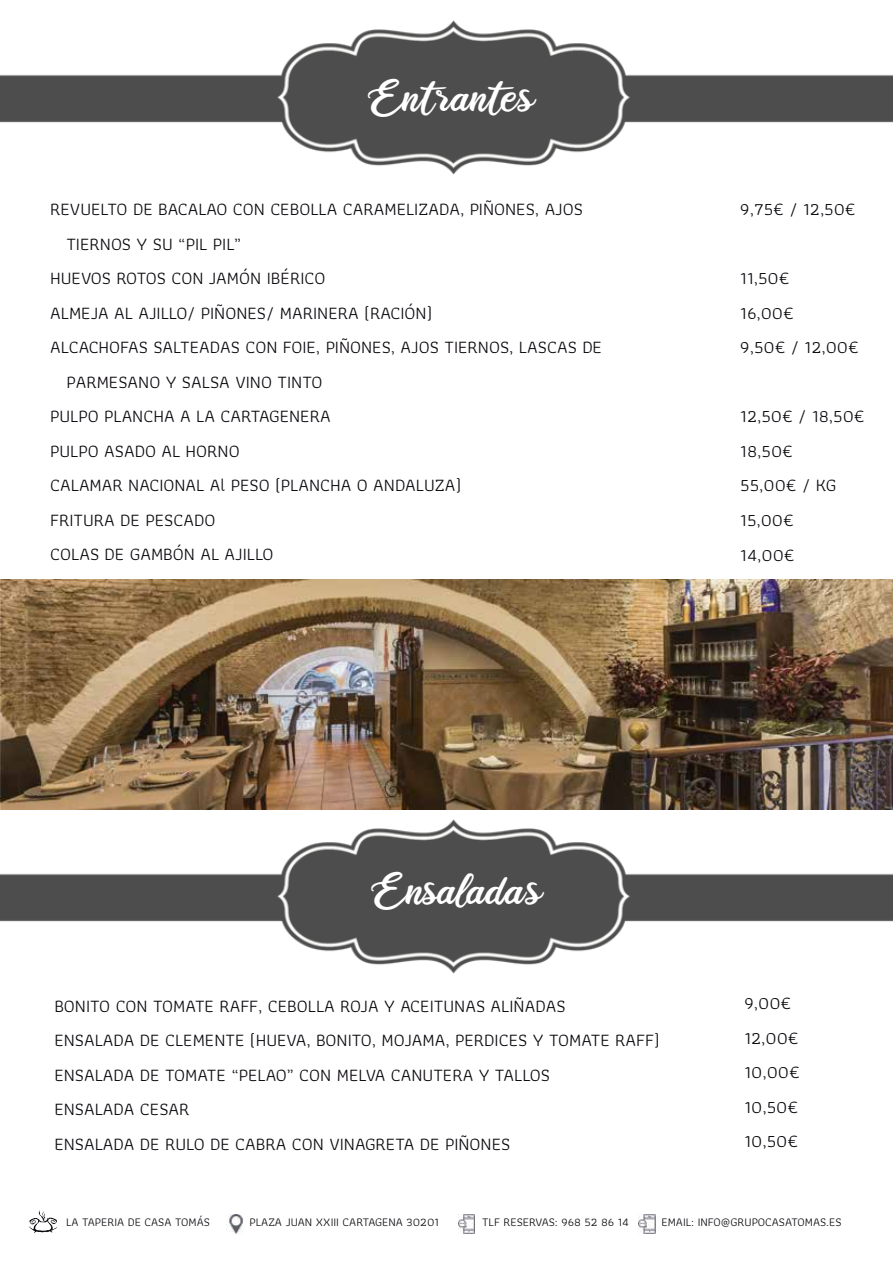
<style>
.page{position:relative;width:893px;height:1263px;background:#fff}
.page>*{position:absolute;margin:0;border:0;box-sizing:border-box;transform-origin:0 0}
.t1{font:48px "Ballet Harmony";color:#fff}
.t2{font:18px/34.5px "Athiti";color:#0b080d}
.t3{font:12px "Athiti";color:#0b080d}
</style>
<div class="page">
<img style="left:1px;top:580px;width:892px;height:220px">
<img style="left:229px;top:1214px;width:14px;height:19px">
<img style="left:639px;top:1214px;width:17px;height:19px">
<img style="left:458px;top:1215px;width:17px;height:18px">
<svg style="left:29px;top:1210px;width:28px;height:23px"></svg>
<img style="left:0;top:20px;width:893px;height:155px">
<img style="left:0;top:800px;width:893px;height:174px">
<h1 class="t1" style="left:370px;top:76px;width:166px">Ent rantes</h1>
<p class="t2" style="left:50px;top:192px;width:534px">REVUELTO DE BACALAO CON CEBOLLA CARAMELIZADA, PIÑONES, AJOS</p>
<p class="t2" style="left:66px;top:227px;width:176px">TIERNOS Y SU “PIL PIL”</p>
<p class="t2" style="left:50px;top:261px;width:277px">HUEVOS ROTOS CON JAMÓN IBÉRICO</p>
<p class="t2" style="left:50px;top:296px;width:384px">ALMEJA AL AJILLO/ PIÑONES/ MARINERA (RACIÓN)</p>
<p class="t2" style="left:50px;top:330px;width:553px">ALCACHOFAS SALTEADAS CON FOIE, PIÑONES, AJOS TIERNOS, LASCAS DE</p>
<p class="t2" style="left:66px;top:365px;width:257px">PARMESANO Y SALSA VINO TINTO</p>
<p class="t2" style="left:50px;top:399px;width:282px">PULPO PLANCHA A LA CARTAGENERA</p>
<p class="t2" style="left:50px;top:434px;width:191px">PULPO ASADO AL HORNO</p>
<p class="t2" style="left:50px;top:468px;width:413px">CALAMAR NACIONAL Al PESO (PLANCHA O ANDALUZA)</p>
<p class="t2" style="left:50px;top:503px;width:167px">FRITURA DE PESCADO</p>
<p class="t2" style="left:50px;top:537px;width:225px">COLAS DE GAMBÓN AL AJILLO</p>
<p class="t2" style="left:740px;top:192px;width:117px">9,75€ / 12,50€</p>
<p class="t2" style="left:740px;top:261px;width:120px">11,50€<br>16,00€<br>9,50€ / 12,00€</p>
<p class="t2" style="left:740px;top:399px;width:126px">12,50€ / 18,50€<br>18,50€<br>55,00€ / KG<br>15,00€<br>14,00€</p>
<h1 class="t1" style="left:374px;top:869px;width:170px">Ensaladas</h1>
<p class="t2" style="left:54px;top:988px;width:607px">BONITO CON TOMATE RAFF, CEBOLLA ROJA Y ACEITUNAS ALIÑADAS<br>ENSALADA DE CLEMENTE (HUEVA, BONITO, MOJAMA, PERDICES Y TOMATE RAFF)<br>ENSALADA DE TOMATE “PELAO” CON MELVA CANUTERA Y TALLOS<br>ENSALADA CESAR<br>ENSALADA DE RULO DE CABRA CON VINAGRETA DE PIÑONES</p>
<p class="t2" style="left:744px;top:986px;width:57px">9,00€<br>12,00€<br>10,00€<br>10,50€<br>10,50€</p>
<p class="t3" style="left:66px;top:1213px;width:145px">LA TAPERIA DE CASA TOMÁS</p>
<p class="t3" style="left:250px;top:1213px;width:191px">PLAZA JUAN XXIII CARTAGENA 30201</p>
<p class="t3" style="left:482px;top:1213px;width:148px">TLF RESERVAS: 968 52 86 14</p>
<p class="t3" style="left:662px;top:1213px;width:182px">EMAIL: INFO@GRUPOCASATOMAS.ES</p>
</div>
